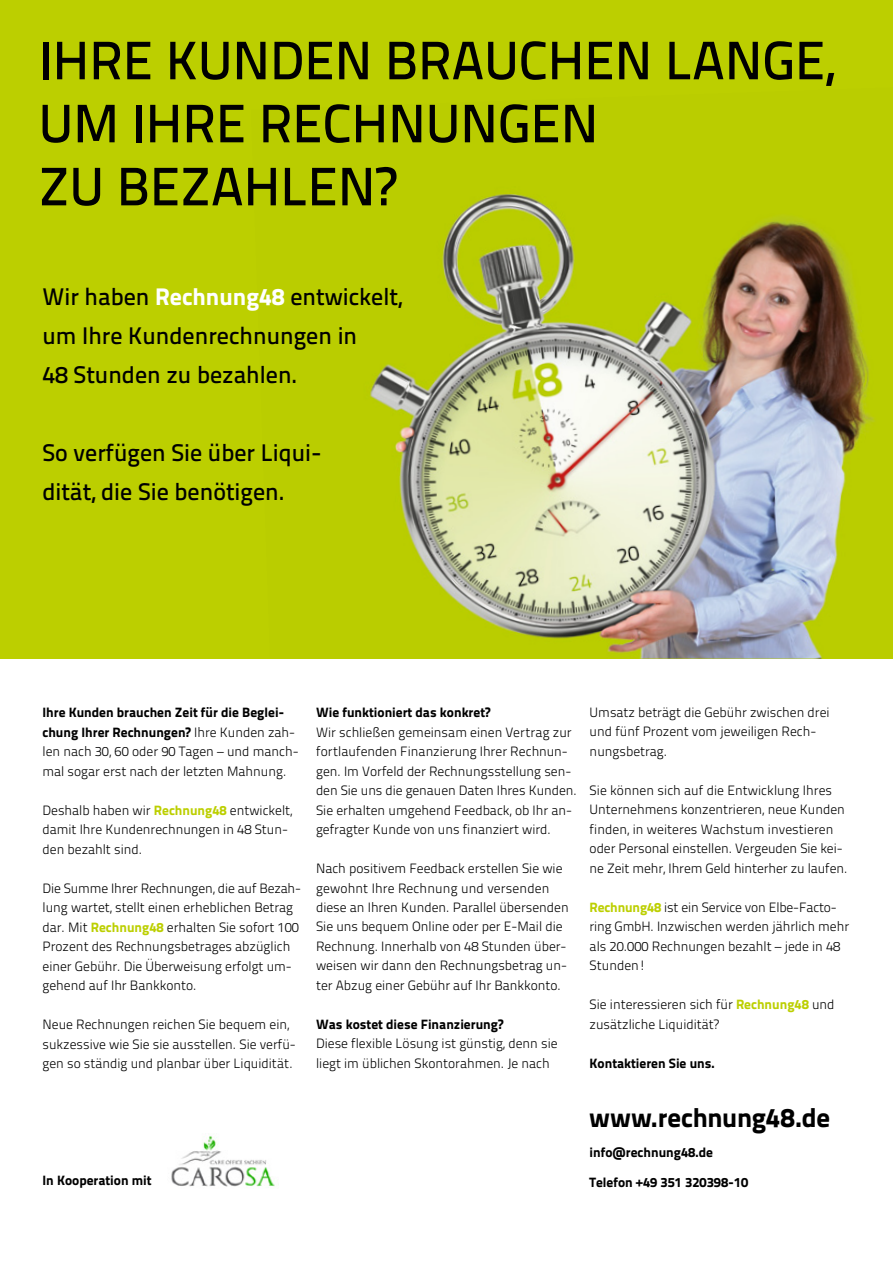
<style>
.page{position:relative;width:893px;height:1263px;background:#fff}
.page>*{position:absolute;margin:0;border:0;box-sizing:border-box;transform-origin:0 0}
.t1{font:54px/63px "Titillium Text 22 L 600 wt";color:#000}
.t2{font:27px "Titillium Text 22 L 999 wt";letter-spacing:-.005em;color:#000}
.t3{font:24px/39px "Titillium Text 22 L 600 wt";color:#000}
.t4{font:13.5px/19.5px "Titillium Text 22 L 250 wt";color:#000}
.t5{font:13.5px/19.5px "Titillium Text 22 L 999 wt";color:#000}
.s1{font-family:"Titillium Text 22 L 999 wt";color:#fff}
.s2{font-family:"Titillium Text 22 L 250 wt"}
.s3{font-family:"Titillium Text 22 L 999 wt";color:#bccf00}
</style>
<div class="page">
<div style="left:0;top:0;width:893px;height:659px;background:#bccf00"></div>
<img style="left:370px;top:194px;width:505px;height:465px">
<img style="left:171px;top:1136px;width:104px;height:51px">
<h1 class="t1" style="left:39px;top:26px;width:797px">Ihre Kunden brauchen lange, um Ihre Rechnungen<br>zu bezahlen?</h1>
<h3 class="t3" style="left:43px;top:276px;width:361px">Wir haben <span class="s1">Rechnung48</span> entwickelt, um Ihre Kundenrechnungen in<br>48 Stunden zu bezahlen.</h3>
<h3 class="t3" style="left:43px;top:432px;width:281px">So verfügen Sie über Liqui&shy;dität, die Sie benötigen.</h3>
<p class="t5" style="left:43px;top:702px;width:254px">Ihre Kunden brauchen Zeit für die Beglei&shy;chung Ihrer Rechnungen? <span class="s2">Ihre Kunden zah-</span></p>
<p class="t4" style="left:43px;top:741px;width:258px">len nach 30, 60 oder 90 Tagen – und manch&shy;mal sogar erst nach der letzten Mahnung.</p>
<p class="t4" style="left:43px;top:799px;width:252px">Deshalb haben wir <span class="s3">Rechnung48</span> entwickelt, damit Ihre Kundenrechnungen in 48 Stun&shy;den bezahlt sind.</p>
<p class="t4" style="left:43px;top:877px;width:260px">Die Summe Ihrer Rechnungen, die auf Bezah&shy;lung wartet, stellt einen erheblichen Betrag dar. Mit <span class="s3">Rechnung48</span> erhalten Sie sofort 100<br>Prozent des Rechnungsbetrages abzüglich einer Gebühr. Die Überweisung erfolgt um&shy;gehend auf Ihr Bankkonto.</p>
<p class="t4" style="left:43px;top:1014px;width:255px">Neue Rechnungen reichen Sie bequem ein, sukzessive wie Sie sie ausstellen. Sie verfü&shy;gen so ständig und planbar über Liquidität.</p>
<p class="t5" style="left:43px;top:1170px;width:111px">In Kooperation mit</p>
<p class="t5" style="left:316px;top:702px;width:176px">Wie funktioniert das konkret?</p>
<p class="t4" style="left:316px;top:721px;width:262px">Wir schließen gemeinsam einen Vertrag zur fortlaufenden Finanzierung Ihrer Rechnun&shy;gen. Im Vorfeld der Rechnungsstellung sen&shy;den Sie uns die genauen Daten Ihres Kunden.<br>Sie erhalten umgehend Feedback, ob Ihr an&shy;gefragter Kunde von uns finanziert wird.</p>
<p class="t4" style="left:316px;top:858px;width:254px">Nach positivem Feedback erstellen Sie wie gewohnt Ihre Rechnung und versenden diese an Ihren Kunden. Parallel übersenden Sie uns bequem Online oder per E-Mail die Rechnung. Innerhalb von 48 Stunden über&shy;weisen wir dann den Rechnungsbetrag un&shy;ter Abzug einer Gebühr auf Ihr Bankkonto.</p>
<p class="t5" style="left:316px;top:1014px;width:189px">Was kostet diese Finanzierung?</p>
<p class="t4" style="left:316px;top:1033px;width:243px">Diese flexible Lösung ist günstig, denn sie liegt im üblichen Skontorahmen. Je nach</p>
<p class="t4" style="left:590px;top:702px;width:242px">Umsatz beträgt die Gebühr zwischen drei und fünf Prozent vom jeweiligen Rech&shy;nungsbetrag.</p>
<p class="t4" style="left:590px;top:780px;width:259px">Sie können sich auf die Entwicklung Ihres Unternehmens konzentrieren, neue Kunden finden, in weiteres Wachstum investieren oder Personal einstellen. Vergeuden Sie kei&shy;ne Zeit mehr, Ihrem Geld hinterher zu laufen.</p>
<p class="t4" style="left:590px;top:897px;width:261px"><span class="s3">Rechnung48</span> ist ein Service von Elbe-Facto&shy;ring GmbH. Inzwischen werden jährlich mehr als 20.000 Rechnungen bezahlt – jede in 48<br>Stunden!</p>
<p class="t4" style="left:590px;top:994px;width:246px">Sie interessieren sich für <span class="s3">Rechnung48</span> und zusätzliche Liquidität?</p>
<p class="t5" style="left:590px;top:1052px;width:127px">Kontaktieren Sie uns.</p>
<h2 class="t2" style="left:590px;top:1096px;width:242px">www.rechnung48.de</h2>
<p class="t5" style="left:590px;top:1141px;width:125px">info@rechnung48.de</p>
<p class="t5" style="left:590px;top:1171px;width:160px">Telefon +49 351 320398-10</p>
</div>
